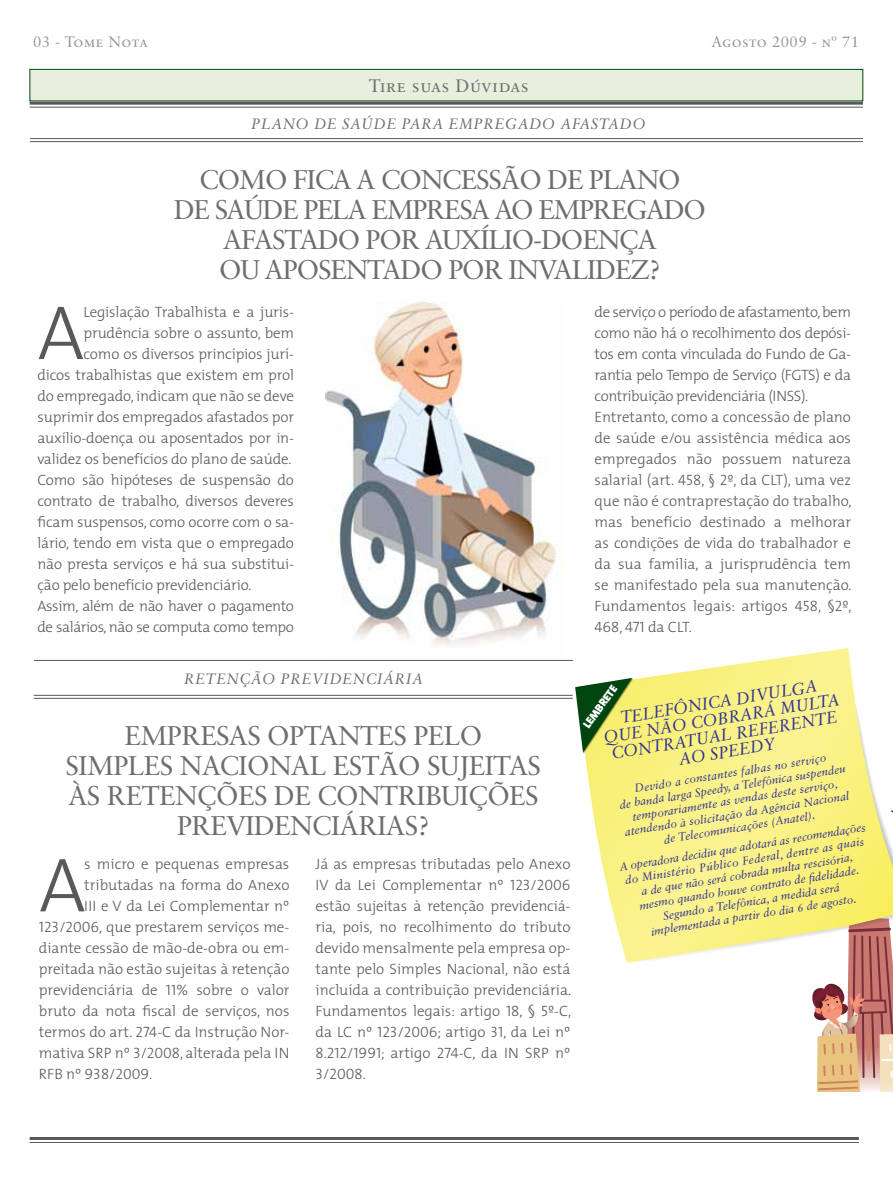
<style>
.page{position:relative;width:893px;height:1191px;background:#fff}
.page>*{position:absolute;margin:0;border:0;box-sizing:border-box;transform-origin:0 0}
.t1{font:300 77.25px "The Mix";color:#58595b}
.t2{font:27px/30px "Sabon Roman SC";letter-spacing:-.04em;color:#6d6e71;text-align:center}
.t3{font:27px/30px "Sabon Roman SC";letter-spacing:-.02em;color:#6d6e71;text-align:center}
.t4{font:18px "Sabon Roman SC";letter-spacing:.03em;color:#6d6e71}
.t5{font:italic 16.8px/16.8px "Sabon";color:#2e3092;text-align:center}
.t6{font:300 15px/21px "The Mix";letter-spacing:-.01em;color:#58595b;text-align:right}
.t7{font:italic 15px "Sabon";letter-spacing:.03em;color:#6d6e71}
.t8{font:15px "The Mix Light Caps";color:#58595b}
.t9{font:15px "Sabon Roman SC";letter-spacing:.03em;color:#939598}
.t10{font:900 11.55px "The Mix";color:#fff}
.t11{font:11.4px/13.8px "Sabon Italic Os F";color:#2e3092;text-align:center}
.s1{font-family:"Sabon"}
.s2{font-family:"The Mix Light Caps";font-weight:400}
.s3{font-family:"The Mix";font-weight:300}
</style>
<div class="page">
<svg style="left:812px;top:963px;width:81px;height:129px"></svg>
<hr style="left:34px;top:695px;width:539px;height:1px;background:#58595b">
<hr style="left:34px;top:698px;width:539px;height:1px;background:#58595b">
<hr style="left:34px;top:660px;width:539px;height:1px;background:#58595b">
<div style="left:30px;top:69px;width:833px;height:32px;background:#e8f0dd;border:1px solid #004510"></div>
<hr style="left:30px;top:102px;width:833px;height:3px;background:#58595b">
<hr style="left:30px;top:107px;width:833px;height:1px;background:#58595b">
<hr style="left:30px;top:138px;width:833px;height:1px;background:#58595b">
<hr style="left:30px;top:141px;width:833px;height:1px;background:#58595b">
<hr style="left:30px;top:1137px;width:829px;height:3px;background:#58595b">
<hr style="left:30px;top:1142px;width:829px;height:1px;background:#58595b">
<svg style="left:585px;top:648px;width:308px;height:315px"></svg>
<div style="left:575px;top:678px;width:59px;height:76px;background:#000;opacity:.44"></div>
<svg style="left:575px;top:678px;width:57px;height:74px;background:#86a155"></svg>
<img style="left:325px;top:303px;width:239px;height:345px">
<p class="t9" style="left:33px;top:33px;width:116px"><span class="s1">03</span> - Tome Nota</p>
<p class="t9" style="left:711px;top:33px;width:149px">Agosto <span class="s1">2009</span> - nº <span class="s1">71</span></p>
<p class="t4" style="left:369px;top:75px;width:162px">Tire suas Dúvidas</p>
<p class="t7" style="left:251px;top:115px;width:396px">PLANO DE SAÚDE PARA EMPREGADO AFASTADO</p>
<h2 class="t2" style="left:174px;top:165px;width:534px">COMO FICA A CONCESSÃO DE PLANO<br>DE SAÚDE PELA EMPRESA AO EMPREGADO<br>AFASTADO POR AUXÍLIO-DOENÇA<br>OU APOSENTADO POR INVALIDEZ?</h2>
<h1 class="t1" style="left:37px;top:269px;width:48px">A</h1>
<p class="t6" style="left:84px;top:301px;width:212px">Legislação Trabalhista e a juris-</p>
<p class="t6" style="left:84px;top:322px;width:212px">prudência sobre o assunto, bem</p>
<p class="t6" style="left:84px;top:343px;width:212px">como os diversos princípios jurí-</p>
<p class="t6" style="left:37px;top:364px;width:258px">dicos trabalhistas que existem em prol</p>
<p class="t6" style="left:37px;top:385px;width:258px">do empregado, indicam que não se deve</p>
<p class="t6" style="left:37px;top:406px;width:258px">suprimir dos empregados afastados por</p>
<p class="t6" style="left:37px;top:427px;width:258px">auxílio-doença ou aposentados por in-</p>
<p class="t6" style="left:37px;top:448px;width:256px">validez os benefícios do plano de saúde.</p>
<p class="t6" style="left:37px;top:469px;width:258px">Como são hipóteses de suspensão do</p>
<p class="t6" style="left:37px;top:490px;width:258px">contrato de trabalho, diversos deveres</p>
<p class="t6" style="left:37px;top:511px;width:258px">ficam suspensos, como ocorre com o sa-</p>
<p class="t6" style="left:37px;top:532px;width:258px">lário, tendo em vista que o empregado</p>
<p class="t6" style="left:37px;top:553px;width:258px">não presta serviços e há sua substitui-</p>
<p class="t6" style="left:37px;top:574px;width:216px">ção pelo benefício previdenciário.</p>
<p class="t6" style="left:37px;top:595px;width:258px">Assim, além de não haver o pagamento</p>
<p class="t6" style="left:37px;top:616px;width:258px">de salários, não se computa como tempo</p>
<p class="t6" style="left:595px;top:301px;width:259px;text-align:left">de serviço o período de afastamento, bem como não há o recolhimento dos depósi&shy;tos em conta vinculada do Fundo de Ga&shy;rantia pelo Tempo de Serviço (FGTS) e da contribuição previdenciária (INSS).<br>Entretanto, como a concessão de plano de saúde e/ou assistência médica aos empregados não possuem natureza salarial (art. <span class="s2">458</span>, § <span class="s2">2º</span>, da CLT), uma vez que não é contraprestação do trabalho, mas benefício destinado a melhorar as condições de vida do trabalhador e da sua família, a jurisprudência tem se manifestado pela sua manutenção.<br>Fundamentos legais: artigos <span class="s2">458, §2º,</span></p>
<p class="t8" style="left:595px;top:614px;width:99px">468, 471 <span class="s3">da CLT.</span></p>
<p class="t7" style="left:184px;top:670px;width:241px">RETENÇÃO PREVIDENCIÁRIA</p>
<h2 class="t3" style="left:66px;top:720px;width:477px">EMPRESAS OPTANTES PELO<br>SIMPLES NACIONAL ESTÃO SUJEITAS<br>ÀS RETENÇÕES DE CONTRIBUIÇÕES<br>PREVIDENCIÁRIAS?</h2>
<p class="t6" style="left:39px;top:853px;width:252px">s micro e pequenas empresas tributadas na forma do Anexo<br>III e V da Lei Complementar nº <span class="s2">123/2006,</span> que prestarem serviços me&shy;diante cessão de mão-de-obra ou em&shy;preitada não estão sujeitas à retenção previdenciária de <span class="s2">11%</span> sobre o valor bruto da nota fiscal de serviços, nos termos do art. <span class="s2">274</span>-C da Instrução Nor&shy;mativa SRP nº <span class="s2">3/2008</span>, alterada pela IN</p>
<p class="t8" style="left:39px;top:1062px;width:115px"><span class="s3">RFB nº</span> 938/2009<span class="s3">.</span></p>
<h1 class="t1" style="left:39px;top:821px;width:48px">A</h1>
<p class="t6" style="left:316px;top:853px;width:257px;text-align:justify">Já as empresas tributadas pelo Anexo IV da Lei Complementar nº <span class="s2">123/2006 </span>estão sujeitas à retenção previdenciá&shy;ria, pois, no recolhimento do tributo devido mensalmente pela empresa op&shy;tante pelo Simples Nacional, não está incluída a contribuição previdenciária.<br>Fundamentos legais: artigo <span class="s2">18, § 5º</span>-C, da LC nº <span class="s2">123/2006</span>; artigo <span class="s2">31</span>, da Lei nº <span class="s2">8.212/1991;</span> artigo <span class="s2">274</span>-C, da IN SRP nº</p>
<p class="t8" style="left:316px;top:1062px;width:52px">3/2008<span class="s3">.</span></p>
<p class="t5" style="left:599px;top:712px;width:240px;rotate:-9deg">TELEFÔNICA DIVULGA<br>QUE NÃO COBRARÁ MULTA<br>CONTRATUAL REFERENTE<br>AO SPEEDY</p>
<p class="t10" style="left:578px;top:721px;width:51px;rotate:-54deg">LEMBRETE</p>
<p class="t11" style="left:616px;top:784px;width:230px;rotate:-9deg">Devido a constantes falhas no serviço<br>de banda larga Speedy, a Telefônica suspendeu temporariamente as vendas deste serviço, atendendo à solicitação da Agência Nacional de Telecomunicações (Anatel).</p>
<p class="t11" style="left:618px;top:859px;width:251px;rotate:-9deg">A operadora decidiu que adotará as recomendações do Ministério Público Federal, dentre as quais a de que não será cobrada multa rescisória, mesmo quando houve contrato de fi delidade.<br>Segundo a Telefônica, a medida será implementada a partir do dia 6 de agosto.</p>
</div>
